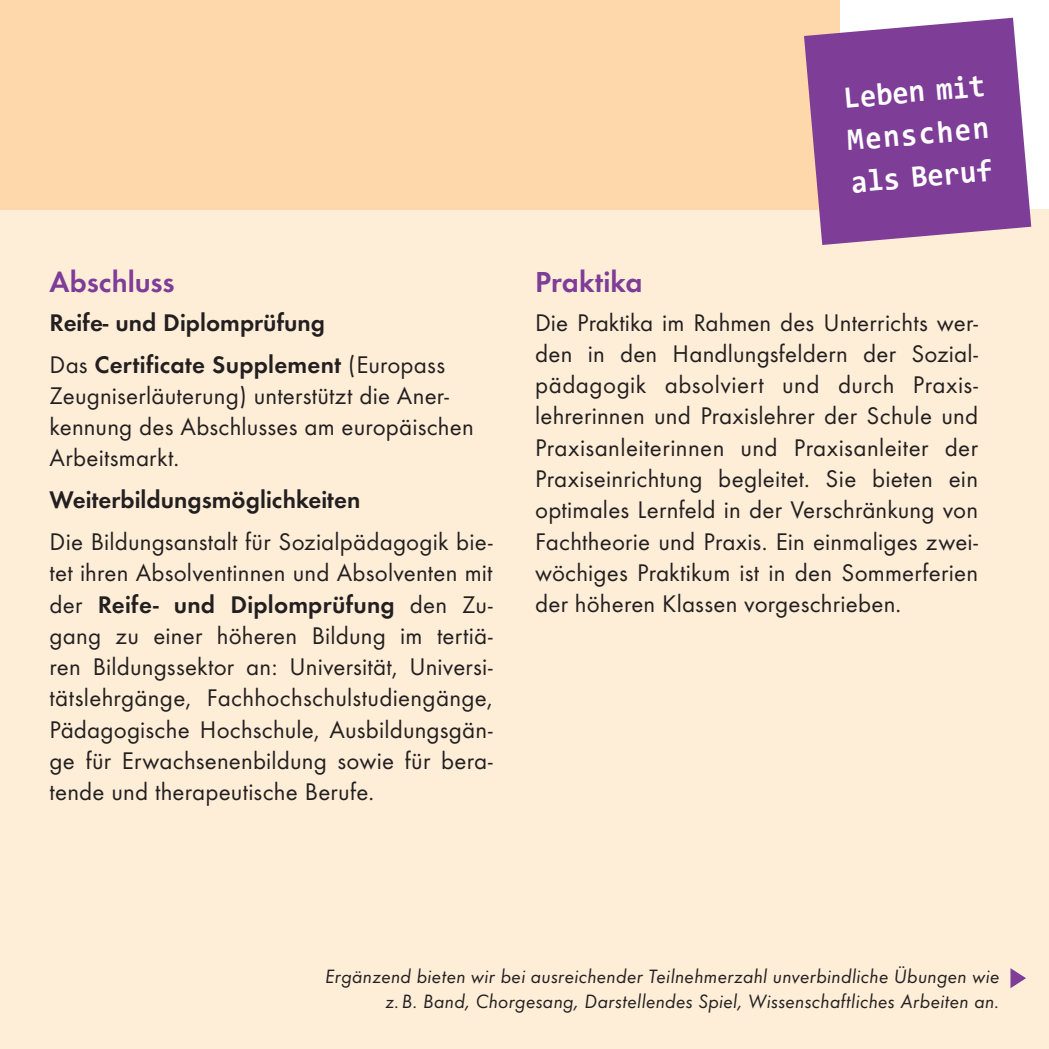
<style>
.page{position:relative;width:1049px;height:1049px;background:#fff}
.page>*{position:absolute;margin:0;border:0;box-sizing:border-box;transform-origin:0 0}
.t1{font:700 31.25px/42.5px "Consolas";color:#fff;text-align:justify;scale:.95 1}
.t2{font:600 30px "Futura T";color:#7e3e98}
.t3{font:25px/31.2px "Futura T";letter-spacing:.005em;color:#231f20;text-align:justify}
.t4{font:600 25px/42px "Futura T";color:#231f20}
.t5{font:italic 20px/25px "Futura T";letter-spacing:.015em;color:#231f20;text-align:right}
.s1{font-weight:400}
.s2{font-weight:600}
</style>
<div class="page">
<div style="left:0;top:210px;width:1049px;height:839px;background:#feeed8"></div>
<div style="left:0;top:0;width:839px;height:210px;background:#fed8aa"></div>
<hr style="left:1048px;top:0;width:1px;height:1049px;background:#ece5f1">
<svg style="left:804px;top:18px;width:227px;height:227px;background:#9057a1"></svg>
<svg style="left:1010px;top:968px;width:16px;height:20px"></svg>
<p class="t2" style="left:50px;top:265px;width:127px">Abschluss</p>
<p class="t4" style="left:50px;top:301px;width:397px">Reife- und Diplomprüfung<br><span class="s1">Das</span> Certificate Supplement <span class="s1">(Europass</span></p>
<p class="t3" style="left:50px;top:380px;width:426px;text-align:left">Zeugniserläuterung) unterstützt die Aner&shy;kennung des Abschlusses am europäischen<br>Arbeitsmarkt.</p>
<p class="t4" style="left:50px;top:478px;width:312px">Weiterbildungsmöglichkeiten</p>
<p class="t3" style="left:50px;top:526px;width:444px">Die Bildungsanstalt für Sozialpädagogik bie&shy;tet ihren Absolventinnen und Absolventen mit der <span class="s2">Reife- und Diplomprüfung</span> den Zu&shy;gang zu einer höheren Bildung im tertiä&shy;ren Bildungssektor an: Universität, Universi&shy;tätslehrgänge, Fachhochschulstudiengänge, Pädagogische Hochschule, Ausbildungsgän&shy;ge für Erwachsenenbildung sowie für bera&shy;tende und therapeutische Berufe.</p>
<p class="t1" style="left:842px;top:76px;width:151px;rotate:-5deg">Leben mit Menschen als Beruf</p>
<p class="t2" style="left:535px;top:265px;width:109px">Praktika</p>
<p class="t3" style="left:535px;top:307px;width:444px">Die Praktika im Rahmen des Unterrichts wer&shy;den in den Handlungsfeldern der Sozial&shy;pädagogik absolviert und durch Praxis&shy;lehrerinnen und Praxislehrer der Schule und Praxisanleiterinnen und Praxisanleiter der Praxiseinrichtung begleitet. Sie bieten ein optimales Lernfeld in der Verschränkung von Fachtheorie und Praxis. Ein einmaliges zwei&shy;wöchiges Praktikum ist in den Sommerferien der höheren Klassen vorgeschrieben.</p>
<p class="t5" style="left:325px;top:964px;width:675px">Ergänzend bieten wir bei ausreichender Teilnehmerzahl unverbindliche Übungen wie z.B. Band, Chorgesang, Darstellendes Spiel, Wissenschaftliches Arbeiten an.</p>
</div>
